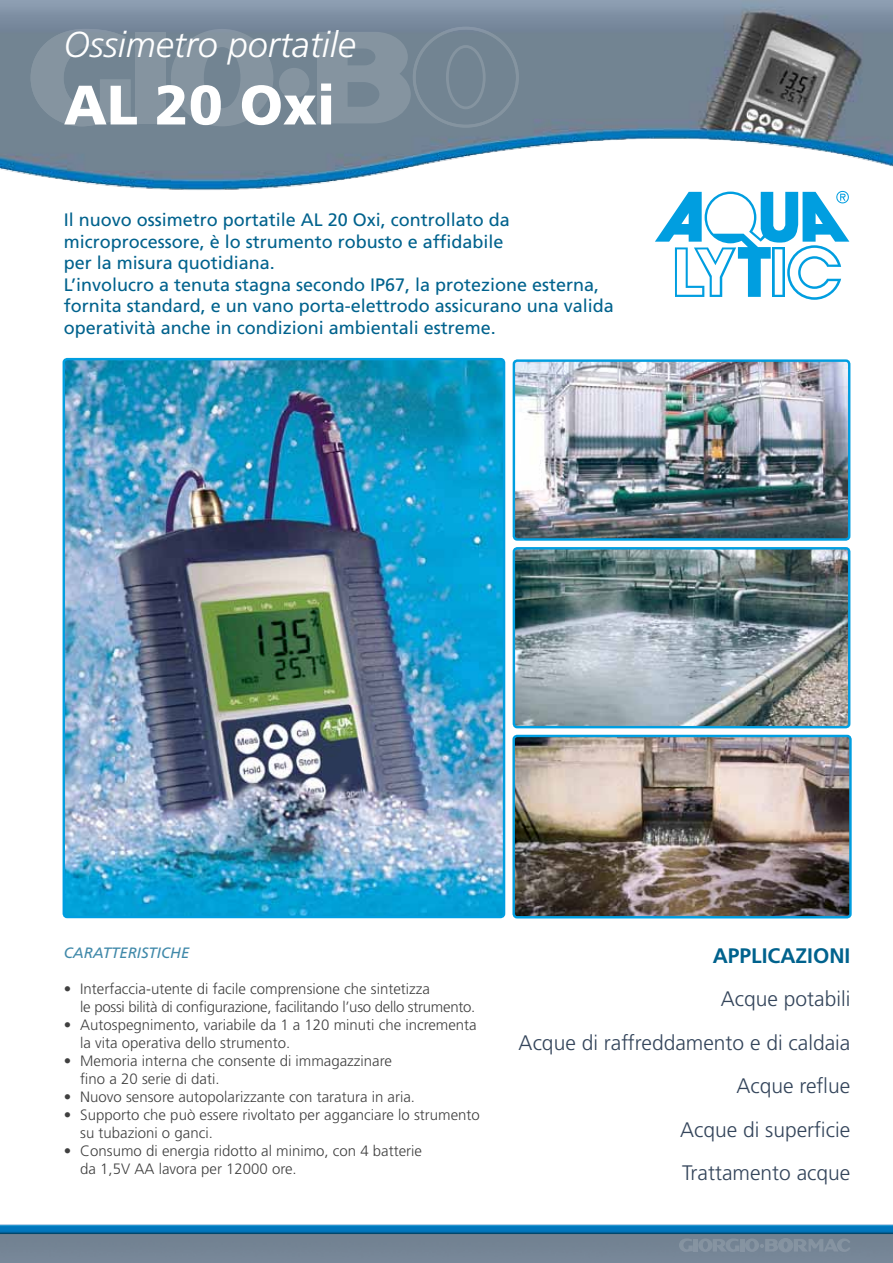
<style>
.page{position:relative;width:893px;height:1263px;background:#fff}
.page>*{position:absolute;margin:0;border:0;box-sizing:border-box;transform-origin:0 0}
.t1{font:900 55.5px "Frutiger LT Std";color:#fff}
.t2{font:italic 300 36px "Frutiger LT Std";color:#fff}
.t3{font:300 21px/43.5px "Frutiger LT Std";color:#34455b;text-align:right}
.t4{font:700 21px "Frutiger LT Std";color:#00628d}
.t5{font:18px/21.6px "Frutiger LT Std";color:#00628d}
.t6{font:300 15px/18px "Frutiger LT Std";color:#000}
.t7{font:300 15px/18px "Frutiger LT Std";letter-spacing:-.02em;color:#000}
.t8{font:italic 15px "Frutiger LT Std";color:#00628d}
</style>
<div class="page">
<img style="left:0;top:1224px;width:893px;height:39px">
<img style="left:0;top:0;width:893px;height:190px">
<img style="left:516px;top:550px;width:331px;height:175px">
<div style="left:513px;top:547px;width:337px;height:181px;border:2px solid #009ee0;border-radius:3px"></div>
<div style="left:637px;top:173px;width:223px;height:139px;background:#fff"></div>
<svg style="left:655px;top:191px;width:194px;height:109px"></svg>
<img style="left:516px;top:362px;width:331px;height:176px">
<div style="left:513px;top:359px;width:337px;height:182px;border:2px solid #009ee0;border-radius:3px"></div>
<svg style="left:31px;top:29px;width:100px;height:97px"></svg>
<div style="left:136px;top:32px;width:30px;height:91px;background:#8594a0"></div>
<svg style="left:171px;top:29px;width:102px;height:97px"></svg>
<div style="left:279px;top:68px;width:30px;height:30px;background:#8594a0;border-radius:50%"></div>
<svg style="left:317px;top:27px;width:202px;height:101px"></svg>
<svg style="left:679px;top:1238px;width:60px;height:14px"></svg>
<hr style="left:740px;top:1239px;width:4px;height:12px;background:#8694a1">
<svg style="left:745px;top:1237px;width:105px;height:16px"></svg>
<img style="left:66px;top:361px;width:436px;height:554px">
<div style="left:63px;top:358px;width:442px;height:560px;border:2px solid #009ee0;border-radius:3px"></div>
<img style="left:515px;top:738px;width:334px;height:177px">
<div style="left:512px;top:735px;width:340px;height:183px;border:2px solid #009ee0;border-radius:3px"></div>
<h2 class="t2" style="left:64px;top:24px;width:293px">Ossimetro portatile</h2>
<h1 class="t1" style="left:64px;top:72px;width:273px">AL 20 Oxi</h1>
<p class="t5" style="left:64px;top:209px;width:552px">Il nuovo ossimetro portatile AL 20 Oxi, controllato da microprocessore, è lo strumento robusto e affidabile<br>per la misura quotidiana.<br>L’involucro a tenuta stagna secondo IP67, la protezione esterna, fornita standard, e un vano porta-elettrodo assicurano una valida operatività anche in condizioni ambientali estreme.</p>
<p class="t8" style="left:64px;top:944px;width:127px">CARATTERISTICHE</p>
<p class="t7" style="left:80px;top:980px;width:396px;text-indent:-16px">• Interfaccia-utente di facile comprensione che sintetizza<br>le possi bilità di configurazione, facilitando l’uso dello strumento.</p>
<p class="t6" style="left:80px;top:1016px;width:398px;text-indent:-16px">• Autospegnimento, variabile da 1 a 120 minuti che incrementa la vita operativa dello strumento.</p>
<p class="t6" style="left:80px;top:1052px;width:313px;text-indent:-16px">• Memoria interna che consente di immagazzinare fino a 20 serie di dati.</p>
<p class="t6" style="left:64px;top:1088px;width:353px">• Nuovo sensore autopolarizzante con taratura in aria.</p>
<p class="t6" style="left:80px;top:1106px;width:401px;text-indent:-16px">• Supporto che può essere rivoltato per agganciare lo strumento su tubazioni o ganci.</p>
<p class="t6" style="left:80px;top:1142px;width:343px;text-indent:-16px">• Consumo di energia ridotto al minimo, con 4 batterie da 1,5V AA lavora per 12000 ore.</p>
<h3 class="t4" style="left:713px;top:943px;width:139px">APPLICAZIONI</h3>
<h3 class="t3" style="left:519px;top:977px;width:333px">Acque potabili<br>Acque di raffreddamento e di caldaia<br>Acque reflue<br>Acque di superficie<br>Trattamento acque</h3>
</div>
